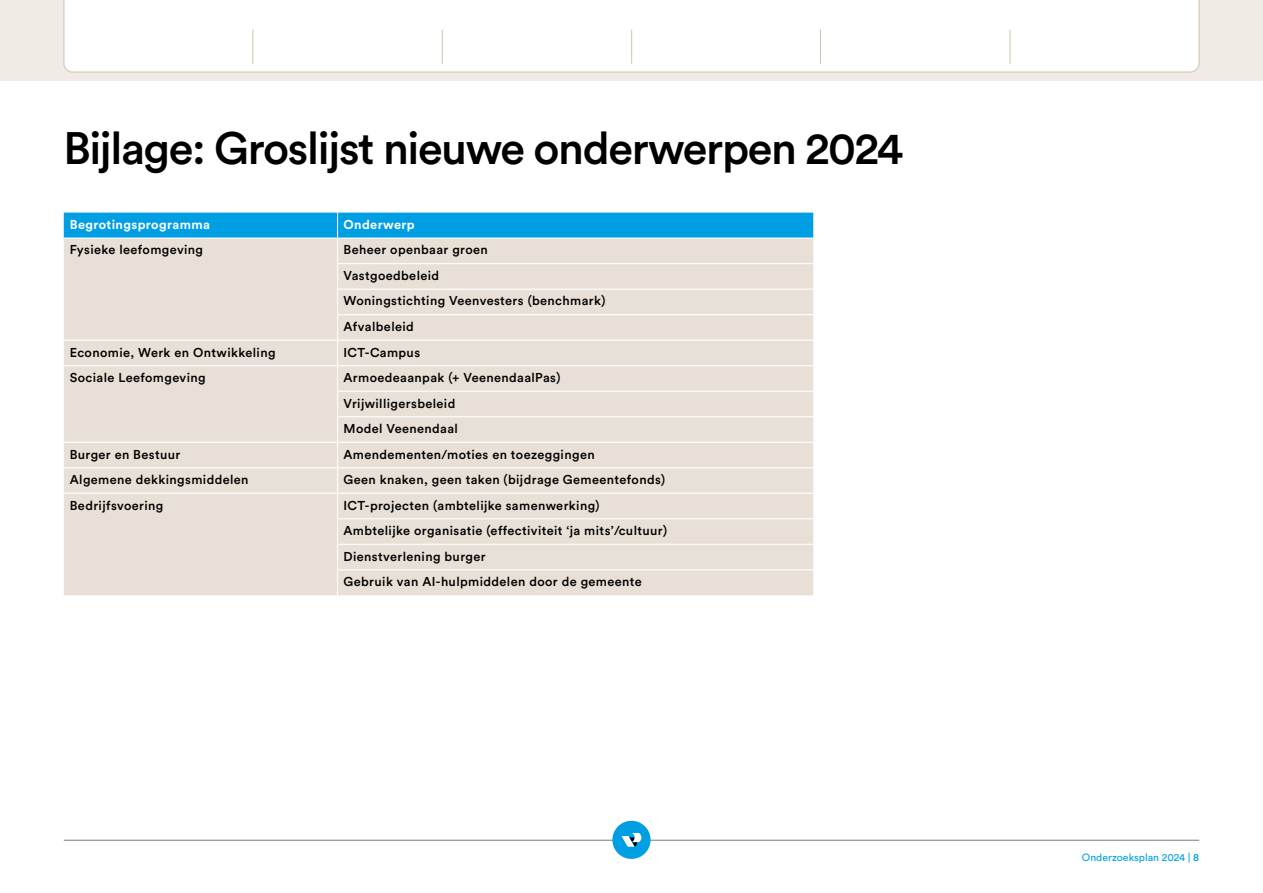
<style>
.page{position:relative;width:1263px;height:893px;background:#fff}
.page>*{position:absolute;margin:0;border:0;box-sizing:border-box;transform-origin:0 0}
.Hoofdstuk_kop{font:500 45px "Circular Std";letter-spacing:-.03em;color:#000}
.Tabeltekst{font:500 12.75px "Circular Std";letter-spacing:.03em;color:#000}
.Tabeltekst-2{font:700 12.75px "Circular Std";letter-spacing:.03em;color:#fff}
.t1{font:10.5px "Circular Std";color:#009fe3}
.s1{font-weight:500}
</style>
<div class="page">
<svg style="left:64px;top:213px;width:749px;height:382px;background:#d9dcd8"></svg>
<hr style="left:64px;top:840px;width:1135px;height:1px;background:#7c7b7b">
<div style="left:612px;top:821px;width:39px;height:38px;background:#009fe3;border-radius:50%"></div>
<svg style="left:621px;top:833px;width:20px;height:14px"></svg>
<div style="left:0;top:0;width:1263px;height:81px;background:#f0ebe4"></div>
<div style="left:63px;top:0;width:1137px;height:73px;background:#fff"></div>
<hr style="left:820px;top:30px;width:1px;height:34px;background:#d1c2ac">
<hr style="left:631px;top:30px;width:1px;height:34px;background:#d1c2ac">
<hr style="left:442px;top:30px;width:1px;height:34px;background:#d1c2ac">
<hr style="left:252px;top:30px;width:1px;height:34px;background:#d1c2ac">
<hr style="left:1009px;top:30px;width:1px;height:34px;background:#d1c2ac">
<h1 class="Hoofdstuk_kop" style="left:63px;top:120px;width:841px">Bijlage: Groslijst nieuwe onderwerpen 2024</h1>
<p class="Tabeltekst-2" style="left:70px;top:216px;width:142px">Begrotingsprogramma</p>
<p class="Tabeltekst-2" style="left:344px;top:216px;width:73px">Onderwerp</p>
<p class="Tabeltekst" style="left:70px;top:242px;width:135px">Fysieke leefomgeving</p>
<p class="Tabeltekst" style="left:344px;top:242px;width:146px">Beheer openbaar groen</p>
<p class="Tabeltekst" style="left:344px;top:267px;width:97px">Vastgoedbeleid</p>
<p class="Tabeltekst" style="left:344px;top:293px;width:263px">Woningstichting Veenvesters (benchmark)</p>
<p class="Tabeltekst" style="left:344px;top:318px;width:72px">Afvalbeleid</p>
<p class="Tabeltekst" style="left:70px;top:344px;width:207px">Economie, Werk en Ontwikkeling</p>
<p class="Tabeltekst" style="left:344px;top:344px;width:78px">ICT-Campus</p>
<p class="Tabeltekst" style="left:70px;top:370px;width:137px">Sociale Leefomgeving</p>
<p class="Tabeltekst" style="left:344px;top:370px;width:218px">Armoedeaanpak (+ VeenendaalPas)</p>
<p class="Tabeltekst" style="left:344px;top:395px;width:113px">Vrijwilligersbeleid</p>
<p class="Tabeltekst" style="left:344px;top:421px;width:116px">Model Veenendaal</p>
<p class="Tabeltekst" style="left:70px;top:446px;width:112px">Burger en Bestuur</p>
<p class="Tabeltekst" style="left:344px;top:446px;width:253px">Amendementen/moties en toezeggingen</p>
<p class="Tabeltekst" style="left:70px;top:472px;width:180px">Algemene dekkingsmiddelen</p>
<p class="Tabeltekst" style="left:344px;top:472px;width:323px">Geen knaken, geen taken (bijdrage Gemeentefonds)</p>
<p class="Tabeltekst" style="left:70px;top:497px;width:95px">Bedrijfsvoering</p>
<p class="Tabeltekst" style="left:344px;top:497px;width:258px">ICT-projecten (ambtelijke samenwerking)</p>
<p class="Tabeltekst" style="left:344px;top:523px;width:325px">Ambtelijke organisatie (effectiviteit ‘ja mits’/cultuur)</p>
<p class="Tabeltekst" style="left:344px;top:548px;width:144px">Dienstverlening burger</p>
<p class="Tabeltekst" style="left:344px;top:574px;width:300px">Gebruik van AI-hulpmiddelen door de gemeente</p>
<p class="t1" style="left:1082px;top:851px;width:119px">Onderzoeksplan 2024 | <span class="s1">8</span></p>
</div>
